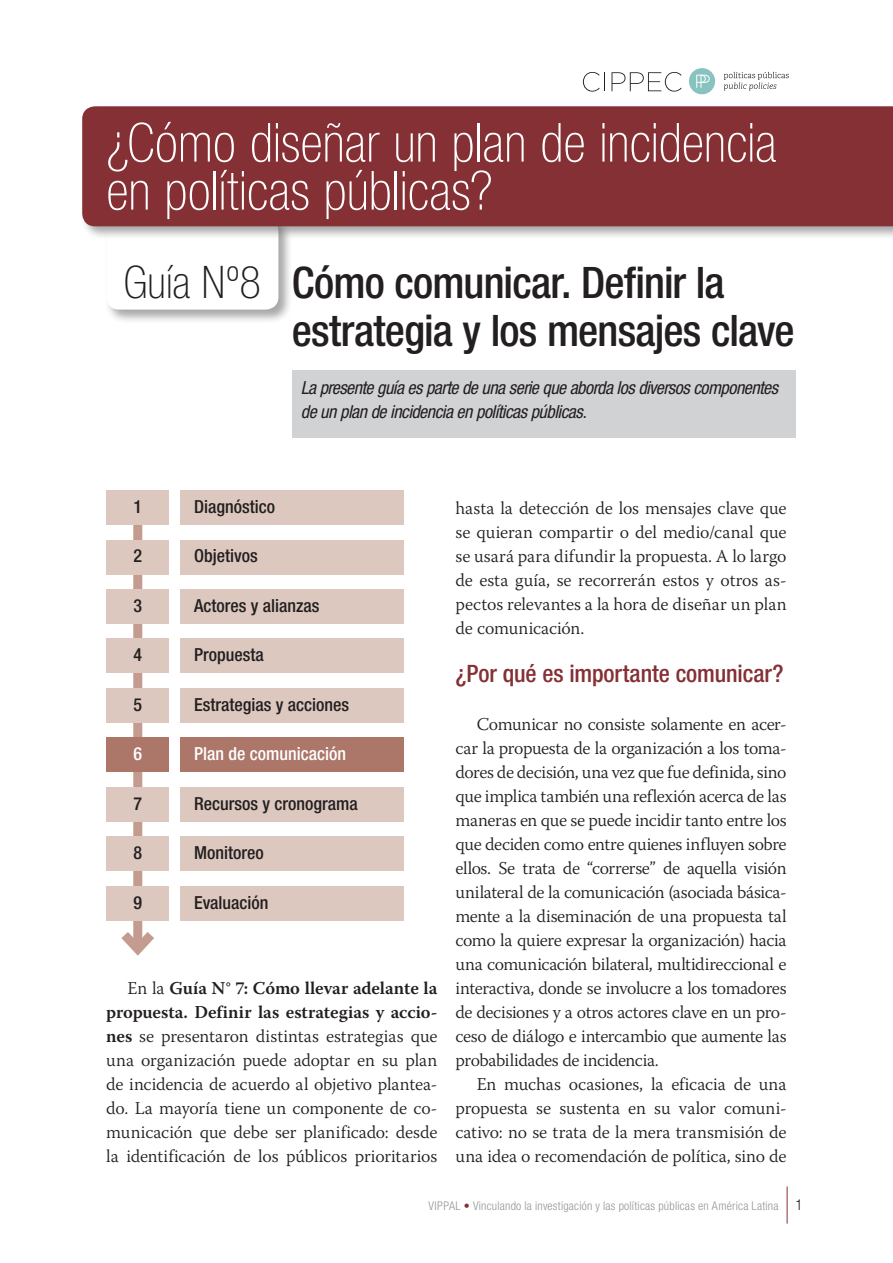
<style>
.page{position:relative;width:893px;height:1263px;background:#fff}
.page>*{position:absolute;margin:0;border:0;box-sizing:border-box;transform-origin:0 0}
.titulo_capítulo{font:100 condensed 54px/48px "Helvetica Neue LT Std";letter-spacing:.005em;color:#fff}
.titulo_capítulo-2{font:100 condensed 45px "Helvetica Neue LT Std";letter-spacing:.005em;color:#231f20}
.titulo_capítulo-3{font:500 condensed 43.5px/48px "Helvetica Neue LT Std";letter-spacing:-.02em;color:#231f20}
.titulo_1{font:500 condensed 24px "Helvetica Neue LT Std";letter-spacing:-.005em;color:#843034}
.texto{font:300 18px/24px "Warnock Pro";letter-spacing:-.01em;color:#231f20;text-align:justify}
.t1{font:500 condensed 18px "Helvetica Neue LT Std";color:#231f20}
.texto-2{font:italic condensed 18px/24px "Helvetica Neue LT Std";letter-spacing:-.025em;color:#231f20}
.t2{font:500 condensed 18px "Helvetica Neue LT Std";color:#fff}
.texto_viñeteado_afue{font:300 condensed 15px "Helvetica Neue LT Std";color:#231f20}
.texto_viñeteado_afue-2{font:300 condensed 12px "Helvetica Neue LT Std";letter-spacing:.02em;color:#939598}
.s1{font-weight:600}
.s2{color:#843034}
</style>
<div class="page">
<hr style="left:787px;top:1186px;width:1px;height:37px;background:#843034">
<svg style="left:583px;top:72px;width:22px;height:20px"></svg>
<svg style="left:611px;top:72px;width:71px;height:20px"></svg>
<svg style="left:724px;top:72px;width:65px;height:19px"></svg>
<div style="left:689px;top:68px;width:26px;height:26px;background:#88c3c0;border-radius:50%"></div>
<svg style="left:696px;top:75px;width:14px;height:13px"></svg>
<div style="left:104px;top:216px;width:189px;height:108px;background:#231f20;opacity:.4"></div>
<div style="left:106px;top:218px;width:172px;height:92px;background:#fff;border-radius:13px"></div>
<div style="left:80px;top:104px;width:813px;height:137px;background:#231f20;opacity:.4"></div>
<div style="left:82px;top:106px;width:811px;height:120px;background:#843034"></div>
<div style="left:292px;top:370px;width:504px;height:68px;background:#d1d2d4"></div>
<div style="left:133px;top:498px;width:9px;height:451px;background:#c39b8f"></div>
<svg style="left:121px;top:922px;width:33px;height:34px"></svg>
<div style="left:180px;top:490px;width:224px;height:35px;background:#ddc8bf"></div>
<div style="left:106px;top:490px;width:63px;height:35px;background:#ddc8bf"></div>
<div style="left:180px;top:688px;width:224px;height:34px;background:#ddc8bf"></div>
<div style="left:106px;top:688px;width:63px;height:34px;background:#ddc8bf"></div>
<div style="left:180px;top:540px;width:224px;height:34px;background:#ddc8bf"></div>
<div style="left:106px;top:540px;width:63px;height:34px;background:#ddc8bf"></div>
<div style="left:180px;top:738px;width:224px;height:34px;background:#ac7669"></div>
<div style="left:106px;top:738px;width:63px;height:34px;background:#ac7669"></div>
<div style="left:180px;top:886px;width:224px;height:34px;background:#ddc8bf"></div>
<div style="left:106px;top:886px;width:63px;height:34px;background:#ddc8bf"></div>
<div style="left:180px;top:589px;width:224px;height:35px;background:#ddc8bf"></div>
<div style="left:106px;top:589px;width:63px;height:35px;background:#ddc8bf"></div>
<div style="left:180px;top:787px;width:224px;height:34px;background:#ddc8bf"></div>
<div style="left:106px;top:787px;width:63px;height:34px;background:#ddc8bf"></div>
<div style="left:180px;top:639px;width:224px;height:34px;background:#ddc8bf"></div>
<div style="left:106px;top:639px;width:63px;height:34px;background:#ddc8bf"></div>
<div style="left:180px;top:836px;width:224px;height:35px;background:#ddc8bf"></div>
<div style="left:106px;top:836px;width:63px;height:35px;background:#ddc8bf"></div>
<p class="titulo_capítulo" style="left:106px;top:118px;width:672px">¿Cómo diseñar un plan de incidencia en políticas públicas?</p>
<p class="titulo_capítulo-2" style="left:124px;top:257px;width:139px">Guía Nº8</p>
<p class="titulo_capítulo-3" style="left:292px;top:258px;width:504px">Cómo comunicar. Definir la estrategia y los mensajes clave</p>
<p class="texto-2" style="left:301px;top:376px;width:479px">La presente guía es parte de una serie que aborda los diversos componentes de un plan de incidencia en políticas públicas.</p>
<p class="t1" style="left:133px;top:495px;width:10px">1</p>
<p class="t1" style="left:133px;top:545px;width:10px">2</p>
<p class="t1" style="left:133px;top:594px;width:10px">3</p>
<p class="t1" style="left:133px;top:644px;width:10px">4</p>
<p class="t1" style="left:133px;top:693px;width:10px">5</p>
<p class="t2" style="left:133px;top:743px;width:10px">6</p>
<p class="t1" style="left:133px;top:792px;width:10px">7</p>
<p class="t1" style="left:133px;top:842px;width:10px">8</p>
<p class="t1" style="left:133px;top:891px;width:10px">9</p>
<p class="t1" style="left:194px;top:495px;width:82px">Diagnóstico</p>
<p class="t1" style="left:194px;top:545px;width:65px">Objetivos</p>
<p class="t1" style="left:194px;top:594px;width:127px">Actores y alianzas</p>
<p class="t1" style="left:194px;top:644px;width:71px">Propuesta</p>
<p class="t1" style="left:194px;top:693px;width:156px">Estrategias y acciones</p>
<p class="t2" style="left:194px;top:743px;width:153px">Plan de comunicación</p>
<p class="t1" style="left:194px;top:792px;width:165px">Recursos y cronograma</p>
<p class="t1" style="left:194px;top:842px;width:71px">Monitoreo</p>
<p class="t1" style="left:194px;top:891px;width:76px">Evaluación</p>
<p class="texto" style="left:106px;top:976px;width:333px;text-indent:21px">En la <span class="s1">Guía N° 7: Cómo llevar adelante la propuesta. Definir las estrategias y accio&shy;nes</span> se presentaron distintas estrategias que una organización puede adoptar en su plan de incidencia de acuerdo al objetivo plantea&shy;do. La mayoría tiene un componente de co&shy;municación que debe ser planificado: desde la identificación de los públicos prioritarios</p>
<p class="texto" style="left:455px;top:496px;width:333px">hasta la detección de los mensajes clave que se quieran compartir o del medio/canal que se usará para difundir la propuesta. A lo largo de esta guía, se recorrerán estos y otros as&shy;pectos relevantes a la hora de diseñar un plan de comunicación.</p>
<p class="titulo_1" style="left:455px;top:659px;width:329px">¿Por qué es importante comunicar?</p>
<p class="texto" style="left:455px;top:712px;width:333px;text-indent:21px">Comunicar no consiste solamente en acer&shy;car la propuesta de la organización a los toma&shy;dores de decisión, una vez que fue definida, sino que implica también una reflexión acerca de las maneras en que se puede incidir tanto entre los que deciden como entre quienes influyen sobre ellos. Se trata de “correrse” de aquella visión unilateral de la comunicación (asociada básica&shy;mente a la diseminación de una propuesta tal como la quiere expresar la organización) hacia una comunicación bilateral, multidireccional e interactiva, donde se involucre a los tomadores de decisiones y a otros actores clave en un pro&shy;ceso de diálogo e intercambio que aumente las probabilidades de incidencia.</p>
<p class="texto" style="left:455px;top:1072px;width:333px;text-indent:21px">En muchas ocasiones, la eficacia de una propuesta se sustenta en su valor comuni&shy;cativo: no se trata de la mera transmisión de una idea o recomendación de política, sino de</p>
<p class="texto_viñeteado_afue-2" style="left:428px;top:1199px;width:352px">VIPPAL <span class="s2">•</span> Vinculando la investigación y las políticas públicas en América Latina</p>
<p class="texto_viñeteado_afue" style="left:796px;top:1196px;width:9px">1</p>
</div>
